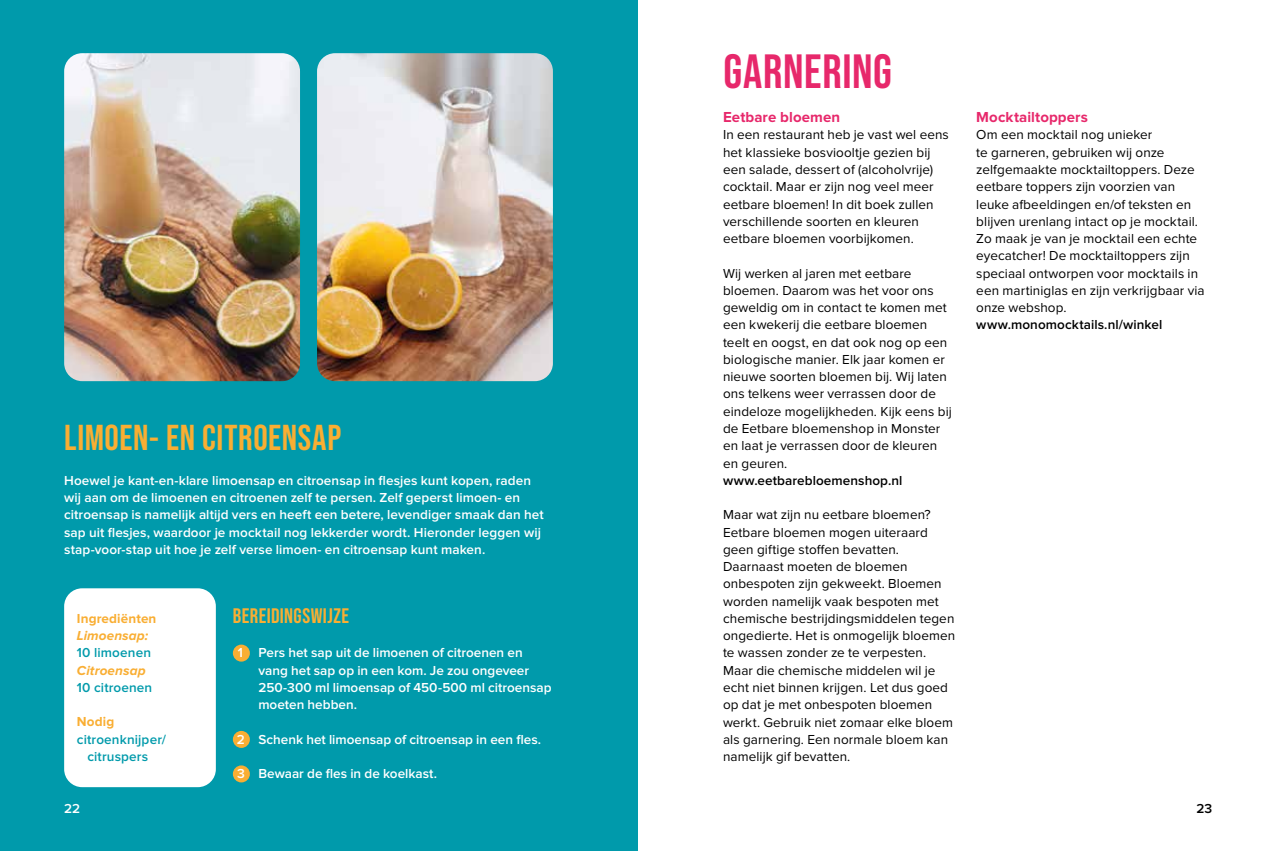
<style>
.page{position:relative;width:1276px;height:851px;background:#fff}
.page>*{position:absolute;margin:0;border:0;box-sizing:border-box;transform-origin:0 0}
.t1{font:700 48px "Bebas Neue Pro";letter-spacing:.015em;color:#e7286b}
.t2{font:700 36px "Bebas Neue Pro";letter-spacing:.02em;color:#f9ae33}
.t3{font:700 21px "Bebas Neue Pro";letter-spacing:.025em;color:#f9ae33}
.t4{font:700 15px "Proxima Nova";letter-spacing:.005em;color:#e7286b}
.t5{font:13.5px/17.2px "Proxima Nova";letter-spacing:.005em;color:#000}
.t6{font:600 13.5px/17.2px "Proxima Nova";letter-spacing:.005em;color:#fff}
.t7{font:600 13.5px "Proxima Nova";letter-spacing:.005em;color:#000}
.t8{font:600 13.5px/17.2px "Proxima Nova";letter-spacing:.01em;color:#009aab;text-align:center}
.t9{font:italic 700 13.5px "Proxima Nova";letter-spacing:.01em;color:#f9ae33}
.t10{font:700 13.5px "Proxima Nova";letter-spacing:.01em;color:#f9ae33}
</style>
<div class="page">
<div style="left:0;top:0;width:638px;height:850px;background:#009aab"></div>
<img style="left:64px;top:53px;width:236px;height:328px">
<img style="left:317px;top:53px;width:236px;height:328px">
<div style="left:233px;top:644px;width:17px;height:17px;background:#f9ae33;border-radius:50%"></div>
<div style="left:233px;top:730px;width:17px;height:17px;background:#f9ae33;border-radius:50%"></div>
<div style="left:233px;top:765px;width:17px;height:17px;background:#f9ae33;border-radius:50%"></div>
<div style="left:64px;top:588px;width:152px;height:199px;background:#fff;border-radius:18px"></div>
<h2 class="t2" style="left:64px;top:417px;width:278px">LIMOEN- EN CITROENSAP</h2>
<p class="t6" style="left:64px;top:472px;width:481px">Hoewel je kant-en-klare limoensap en citroensap in flesjes kunt kopen, raden wij aan om de limoenen en citroenen zelf te persen. Zelf geperst limoen- en citroensap is namelijk altijd vers en heeft een betere, levendiger smaak dan het sap uit flesjes, waardoor je mocktail nog lekkerder wordt. Hieronder leggen wij stap-voor-stap uit hoe je zelf verse limoen- en citroensap kunt maken.</p>
<p class="t10" style="left:77px;top:610px;width:81px">Ingrediënten</p>
<p class="t9" style="left:77px;top:627px;width:73px">Limoensap:</p>
<p class="t8" style="left:77px;top:644px;width:76px">10 limoenen</p>
<p class="t9" style="left:77px;top:662px;width:70px">Citroensap</p>
<p class="t8" style="left:77px;top:679px;width:77px">10 citroenen</p>
<p class="t10" style="left:77px;top:714px;width:39px">Nodig</p>
<p class="t8" style="left:77px;top:731px;width:91px">citroenknijper/ citruspers</p>
<h3 class="t3" style="left:233px;top:603px;width:118px">BEREIDINGSWIJZE</h3>
<p class="t6" style="left:258px;top:644px;width:295px;text-indent:-21px">1 Pers het sap uit de limoenen of citroenen en vang het sap op in een kom. Je zou ongeveer 250-300 ml limoensap of 450-500 ml citroensap moeten hebben.</p>
<p class="t6" style="left:237px;top:731px;width:306px">2 Schenk het limoensap of citroensap in een fles.</p>
<p class="t6" style="left:237px;top:765px;width:201px">3 Bewaar de fles in de koelkast.</p>
<h1 class="t1" style="left:723px;top:44px;width:170px">GARNERING</h1>
<p class="t4" style="left:723px;top:109px;width:118px">Eetbare bloemen</p>
<p class="t5" style="left:723px;top:126px;width:227px">In een restaurant heb je vast wel eens het klassieke bosviooltje gezien bij een salade, dessert of (alcoholvrije) cocktail. Maar er zijn nog veel meer eetbare bloemen! In dit boek zullen verschillende soorten en kleuren eetbare bloemen voorbijkomen.</p>
<p class="t5" style="left:723px;top:265px;width:230px">Wij werken al jaren met eetbare bloemen. Daarom was het voor ons geweldig om in contact te komen met een kwekerij die eetbare bloemen teelt en oogst, en dat ook nog op een biologische manier. Elk jaar komen er nieuwe soorten bloemen bij. Wij laten ons telkens weer verrassen door de eindeloze mogelijkheden. Kijk eens bij de Eetbare bloemenshop in Monster en laat je verrassen door de kleuren en geuren.</p>
<p class="t7" style="left:723px;top:474px;width:181px">www.eetbarebloemenshop.nl</p>
<p class="t5" style="left:723px;top:506px;width:234px">Maar wat zijn nu eetbare bloemen?<br>Eetbare bloemen mogen uiteraard geen giftige stoffen bevatten.<br>Daarnaast moeten de bloemen onbespoten zijn gekweekt. Bloemen worden namelijk vaak bespoten met chemische bestrijdingsmiddelen tegen ongedierte. Het is onmogelijk bloemen te wassen zonder ze te verpesten.<br>Maar die chemische middelen wil je echt niet binnen krijgen. Let dus goed op dat je met onbespoten bloemen werkt. Gebruik niet zomaar elke bloem als garnering. Een normale bloem kan namelijk gif bevatten.</p>
<p class="t4" style="left:976px;top:109px;width:113px">Mocktailtoppers</p>
<p class="t5" style="left:976px;top:126px;width:230px">Om een mocktail nog unieker<br>te garneren, gebruiken wij onze zelfgemaakte mocktailtoppers. Deze eetbare toppers zijn voorzien van leuke afbeeldingen en/of teksten en blijven urenlang intact op je mocktail.<br>Zo maak je van je mocktail een echte eyecatcher! De mocktailtoppers zijn speciaal ontworpen voor mocktails in een martiniglas en zijn verkrijgbaar via onze webshop.</p>
<p class="t7" style="left:976px;top:319px;width:188px">www.monomocktails.nl/winkel</p>
<p class="t6" style="left:64px;top:800px;width:18px">22</p>
<p class="t7" style="left:1196px;top:801px;width:17px">23</p>
</div>
